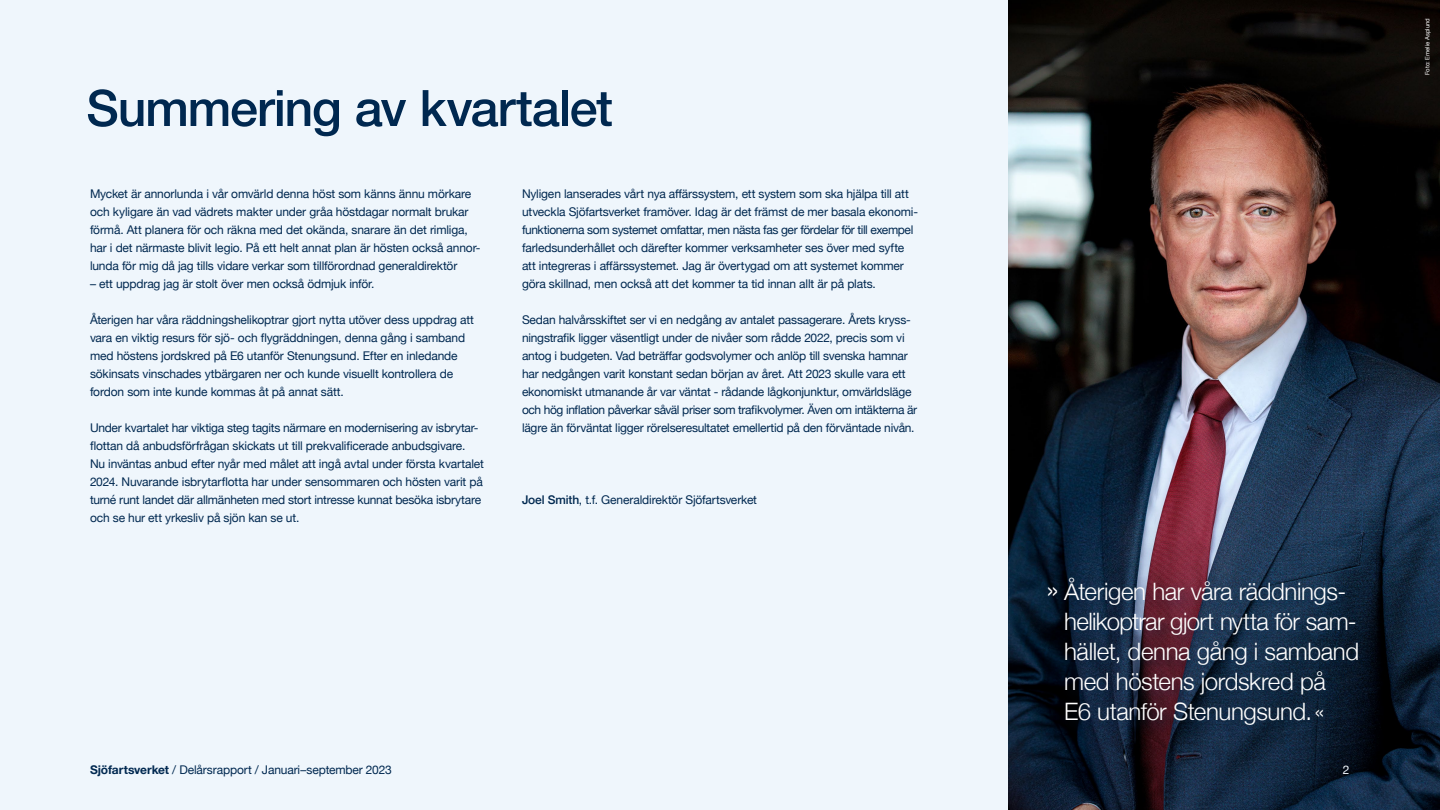
<style>
.page{position:relative;width:1440px;height:810px;background:#eff6fc}
.page>*{position:absolute;margin:0;border:0;box-sizing:border-box;transform-origin:0 0}
.Rubrik_1{font:500 50.25px "Helvetica Neue";letter-spacing:-.025em;color:#002850}
.Citat{font:300 24px/30px "Helvetica Neue";letter-spacing:-.015em;color:#fff}
.Brödtext{font:12px/18px "Helvetica Neue";letter-spacing:-.015em;color:#002850}
.Brödtext-2{font:12px "Helvetica Neue";color:#eff6fc}
.Fotobyline{font:6px "Helvetica Neue";letter-spacing:.005em;color:#fff}
.s1{font-weight:500}
.s2{font-weight:700}
.s3{font-size:30px}
</style>
<div class="page">
<img style="left:1008px;top:0;width:432px;height:414px">
<svg style="left:1008px;top:414px;width:432px;height:396px;background:#232e44"></svg>
<div style="left:1042px;top:571px;width:334px;height:171px;background:#002850;opacity:.5"></div>
<p class="Rubrik_1" style="left:86px;top:68px;width:528px">Summering av kvartalet</p>
<p class="Brödtext" style="left:90px;top:185px;width:392px">Mycket är annorlunda i vår omvärld denna höst som känns ännu mörkare och kyligare än vad vädrets makter under gråa höstdagar normalt brukar förmå. Att planera för och räkna med det okända, snarare än det rimliga, har i det närmaste blivit legio. På ett helt annat plan är hösten också annor&shy;lunda för mig då jag tills vidare verkar som tillförordnad generaldirektör</p>
<p class="Brödtext" style="left:90px;top:275px;width:286px">– ett uppdrag jag är stolt över men också ödmjuk inför.</p>
<p class="Brödtext" style="left:90px;top:311px;width:385px">Återigen har våra räddningshelikoptrar gjort nytta utöver dess uppdrag att vara en viktig resurs för sjö- och flygräddningen, denna gång i samband med höstens jordskred på E6 utanför Stenungsund. Efter en inledande sökinsats vinschades ytbärgaren ner och kunde visuellt kontrollera de fordon som inte kunde kommas åt på annat sätt.</p>
<p class="Brödtext" style="left:90px;top:419px;width:395px">Under kvartalet har viktiga steg tagits närmare en modernisering av isbrytar&shy;flottan då anbudsförfrågan skickats ut till prekvalificerade anbudsgivare.<br>Nu inväntas anbud efter nyår med målet att ingå avtal under första kvartalet 2024. Nuvarande isbrytarflotta har under sensommaren och hösten varit på turné runt landet där allmänheten med stort intresse kunnat besöka isbrytare och se hur ett yrkesliv på sjön kan se ut.</p>
<p class="Brödtext" style="left:522px;top:185px;width:398px">Nyligen lanserades vårt nya affärssystem, ett system som ska hjälpa till att utveckla Sjöfartsverket framöver. Idag är det främst de mer basala ekonomi&shy;funktionerna som systemet omfattar, men nästa fas ger fördelar för till exempel farledsunderhållet och därefter kommer verksamheter ses över med syfte att integreras i affärssystemet. Jag är övertygad om att systemet kommer göra skillnad, men också att det kommer ta tid innan allt är på plats.</p>
<p class="Brödtext" style="left:522px;top:311px;width:397px">Sedan halvårsskiftet ser vi en nedgång av antalet passagerare. Årets kryss&shy;ningstrafik ligger väsentligt under de nivåer som rådde 2022, precis som vi antog i budgeten. Vad beträffar godsvolymer och anlöp till svenska hamnar har nedgången varit konstant sedan början av året. Att 2023 skulle vara ett ekonomiskt utmanande år var väntat - rådande lågkonjunktur, omvärldsläge och hög inflation påverkar såväl priser som trafikvolymer. Även om intäkterna är lägre än förväntat ligger rörelseresultatet emellertid på den förväntade nivån.</p>
<p class="Brödtext" style="left:522px;top:491px;width:237px"><span class="s1">Joel Smith</span>, t.f. Generaldirektör Sjöfartsverket</p>
<p class="Brödtext" style="left:90px;top:761px;width:303px"><span class="s2">Sjöfartsverket</span> / Delårsrapport / Januari–september 2023</p>
<p class="Fotobyline" style="left:1423px;top:75px;width:58px;rotate:-90deg">Foto: Emelie Asplund</p>
<p class="Citat" style="left:1064px;top:575px;width:297px;text-indent:-18px"><span class="s3">»</span> Återigen har våra räddnings&shy;helikoptrar gjort nytta för sam&shy;hället, denna gång i samband med höstens jordskred på<br>E6 utanför Stenungsund.«</p>
<p class="Brödtext-2" style="left:1343px;top:761px;width:8px">2</p>
</div>
